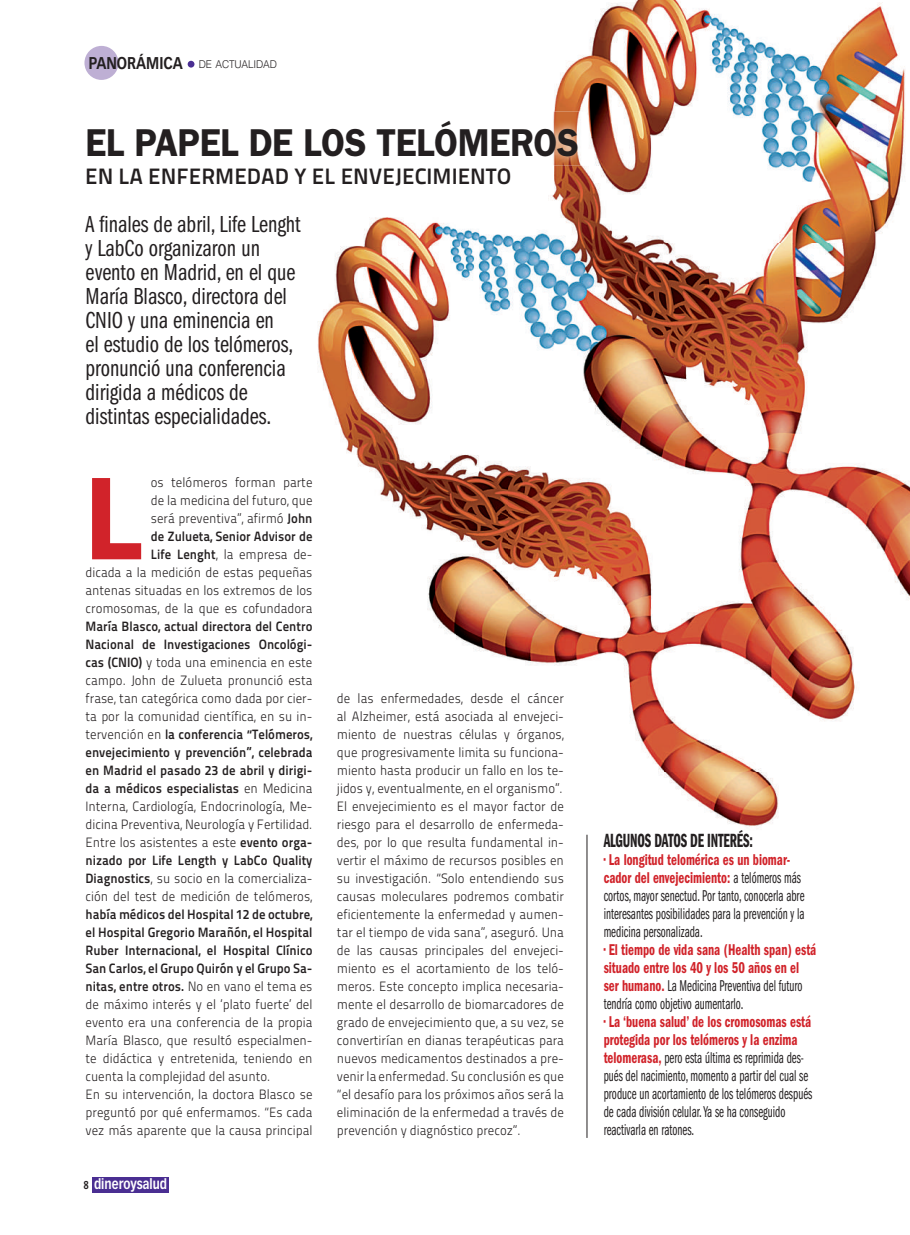
<style>
.page{position:relative;width:910px;height:1235px;background:#fff}
.page>*{position:absolute;margin:0;border:0;box-sizing:border-box;transform-origin:0 0}
.t1{font:600 118.5px "ITC Franklin Gothic Std";color:#d1232a;scale:.95 1}
.t2{font:600 39px "ITC Franklin Gothic Std";letter-spacing:-.01em;color:#231f20;scale:.93 1}
.t3{font:24px/24px "ITC Franklin Gothic Std Bk Cp";color:#231f20}
.t4{font:22.35px "Titillium Maps 26 L 750 wt";color:#231f20}
.t5{font:19.8px "ITC Franklin Gothic Std Dm Cp";letter-spacing:-.01em;color:#231f20;scale:.79 1}
.t6{font:16.2px/18px "ITC Franklin Gothic Std Bk Cp";color:#231f20;scale:.79 1}
.t7{font:16.2px/18px "ITC Franklin Gothic Std Dm Cd";color:#d1232a;scale:.79 1}
.t8{font:700 13.95px "Vectora LH";color:#fff;scale:.83 1}
.t9{font:13.5px/18px "Titillium Maps 26 L 250 wt";color:#231f20;text-align:justify;scale:.95 1}
.t10{font:13.5px/18px "Titillium Maps 26 L 750 wt";color:#231f20;text-align:justify;scale:.95 1}
.t11{font:300 10.65px "Helvetica";letter-spacing:-.015em;color:#231f20;scale:.93 1}
.s1{font-family:"Vectora LH";font-weight:700;font-size:16.8px}
.s2{font-family:"Titillium Maps 26 L 750 wt"}
.s3{font-family:"Titillium Maps 26 L 250 wt"}
.s4{font-size:11.1px;color:#231f20}
.s5{font-family:"ITC Franklin Gothic Std Bk Cp";color:#231f20}
.s6{font-family:"ITC Franklin Gothic Std Dm Cd";color:#d1232a}
</style>
<div class="page">
<img style="left:663px;top:0;width:246px;height:829px">
<img style="left:554px;top:0;width:109px;height:138px">
<img style="left:507px;top:138px;width:156px;height:740px">
<img style="left:317px;top:217px;width:190px;height:440px">
<div style="left:93px;top:1177px;width:76px;height:15px;background:#4a2e92"></div>
<div style="left:84px;top:46px;width:34px;height:34px;background:#beafd4;border-radius:50%"></div>
<div style="left:188px;top:61px;width:6px;height:7px;background:#4a2e92;border-radius:50%"></div>
<hr style="left:586px;top:835px;width:1px;height:303px;background:#231f20">
<img style="left:507px;top:165px;width:13px;height:30px">
<img style="left:507px;top:112px;width:79px;height:53px">
<img style="left:507px;top:159px;width:13px;height:6px">
<p class="t11" style="left:89px;top:58px;width:204px"><span class="s1">PANORÁMICA</span> DE ACTUALIDAD</p>
<h2 class="t2" style="left:85px;top:119px;width:531px">EL PAPEL DE LOS TELÓMEROS</h2>
<h3 class="t4" style="left:85px;top:159px;width:427px">EN LA ENFERMEDAD Y EL ENVEJECIMIENTO</h3>
<h3 class="t3" style="left:85px;top:213px;width:217px">A nales de abril, Life Lenght y LabCo organizaron un evento en Madrid, en el que<br>María Blasco, directora del<br>CNIO y una eminencia en<br>el estudio de los telómeros, pronunció una conferencia dirigida a médicos de distintas especialidades.</h3>
<h1 class="t1" style="left:85px;top:449px;width:61px">L</h1>
<p class="t9" style="left:151px;top:473px;width:172px">os telómeros forman parte de la medicina del futuro, que será preventiva”, afirmó <span class="s2">John</span></p>
<p class="t10" style="left:151px;top:527px;width:172px">de Zulueta, Senior Advisor de</p>
<p class="t9" style="left:85px;top:545px;width:240px;text-indent:65px"><span class="s2">Life Lenght</span>, la empresa de&shy;dicada a la medición de estas pequeñas antenas situadas en los extremos de los cromosomas, de la que es cofundadora</p>
<p class="t10" style="left:85px;top:617px;width:240px">María Blasco, actual directora del Centro<br>Nacional de Investigaciones Oncológi-</p>
<p class="t9" style="left:85px;top:653px;width:240px"><span class="s2">cas (CNIO)</span> y toda una eminencia en este campo. John de Zulueta pronunció esta frase, tan categórica como dada por cier&shy;ta por la comunidad científica, en su in-</p>
<p class="t10" style="left:85px;top:725px;width:240px"><span class="s3">tervención en</span> la conferencia “Telómeros, envejecimiento y prevención”, celebrada en Madrid el pasado 23 de abril y dirigi&shy;da a médicos especialistas <span class="s3">en Medicina</span></p>
<p class="t9" style="left:85px;top:797px;width:240px">Interna, Cardiología, Endocrinología, Me&shy;dicina Preventiva, Neurología y Fertilidad.<br>Entre los asistentes a este <span class="s2">evento orga-</span></p>
<p class="t10" style="left:85px;top:851px;width:240px">nizado por Life Length y LabCo Quality</p>
<p class="t9" style="left:85px;top:869px;width:240px"><span class="s2">Diagnostics</span>, su socio en la comercializa&shy;ción del test de medición de telómeros,</p>
<p class="t10" style="left:85px;top:905px;width:240px">había médicos del Hospital 12 de octubre, el Hospital Gregorio Marañón, el Hospital Ruber Internacional, el Hospital Clínico San Carlos, el Grupo Quirón y el Grupo Sa&shy;nitas, entre otros. <span class="s3">No en vano el tema es</span></p>
<p class="t9" style="left:85px;top:995px;width:240px;text-align:left">de máximo interés y el ‘plato fuerte’ del evento era una conferencia de la propia María Blasco, que resultó especialmen&shy;te didáctica y entretenida, teniendo en cuenta la complejidad del asunto.<br>En su intervención, la doctora Blasco se preguntó por qué enfermamos. “Es cada vez más aparente que la causa principal</p>
<p class="t8" style="left:83px;top:1175px;width:102px"><span class="s4">8</span> dineroysalud</p>
<p class="t9" style="left:337px;top:689px;width:240px">de las enfermedades, desde el cáncer al Alzheimer, está asociada al envejeci&shy;miento de nuestras células y órganos, que progresivamente limita su funciona&shy;miento hasta producir un fallo en los te&shy;jidos y, eventualmente, en el organismo”.<br>El envejecimiento es el mayor factor de riesgo para el desarrollo de enfermeda&shy;des, por lo que resulta fundamental in&shy;vertir el máximo de recursos posibles en su investigación. “Solo entendiendo sus causas moleculares podremos combatir eficientemente la enfermedad y aumen&shy;tar el tiempo de vida sana”, aseguró. Una de las causas principales del envejeci&shy;miento es el acortamiento de los teló&shy;meros. Este concepto implica necesaria&shy;mente el desarrollo de biomarcadores de grado de envejecimiento que, a su vez, se convertirían en dianas terapéuticas para nuevos medicamentos destinados a pre&shy;venir la enfermedad. Su conclusión es que “el desafío para los próximos años será la eliminación de la enfermedad a través de prevención y diagnóstico precoz”.</p>
<h3 class="t5" style="left:603px;top:830px;width:190px">ALGUNOS DATOS DE INTERÉS:</h3>
<p class="t7" style="left:603px;top:851px;width:251px">• La longitud telomérica es un biomar&shy;cador del envejecimiento: <span class="s5">a telómeros más</span></p>
<p class="t6" style="left:603px;top:887px;width:256px;text-align:justify">cortos, mayor senectud. Por tanto, conocerla abre interesantes posibilidades para la prevención y la medicina personalizada.</p>
<p class="t7" style="left:603px;top:941px;width:271px">• El tiempo de vida sana (Health span) está situado entre los 40 y los 50 años en el</p>
<p class="t6" style="left:603px;top:977px;width:253px"><span class="s6">ser humano.</span> La Medicina Preventiva del futuro tendría como objetivo aumentarlo.</p>
<p class="t7" style="left:603px;top:1013px;width:264px">• La ‘buena salud’ de los cromosomas está protegida por los telómeros y la enzima</p>
<p class="t6" style="left:603px;top:1049px;width:265px"><span class="s6">telomerasa,</span> pero esta última es reprimida des&shy;pués del nacimiento, momento a partir del cual se produce un acortamiento de los telómeros después de cada división celular. Ya se ha conseguido reactivarla en ratones.</p>
</div>
